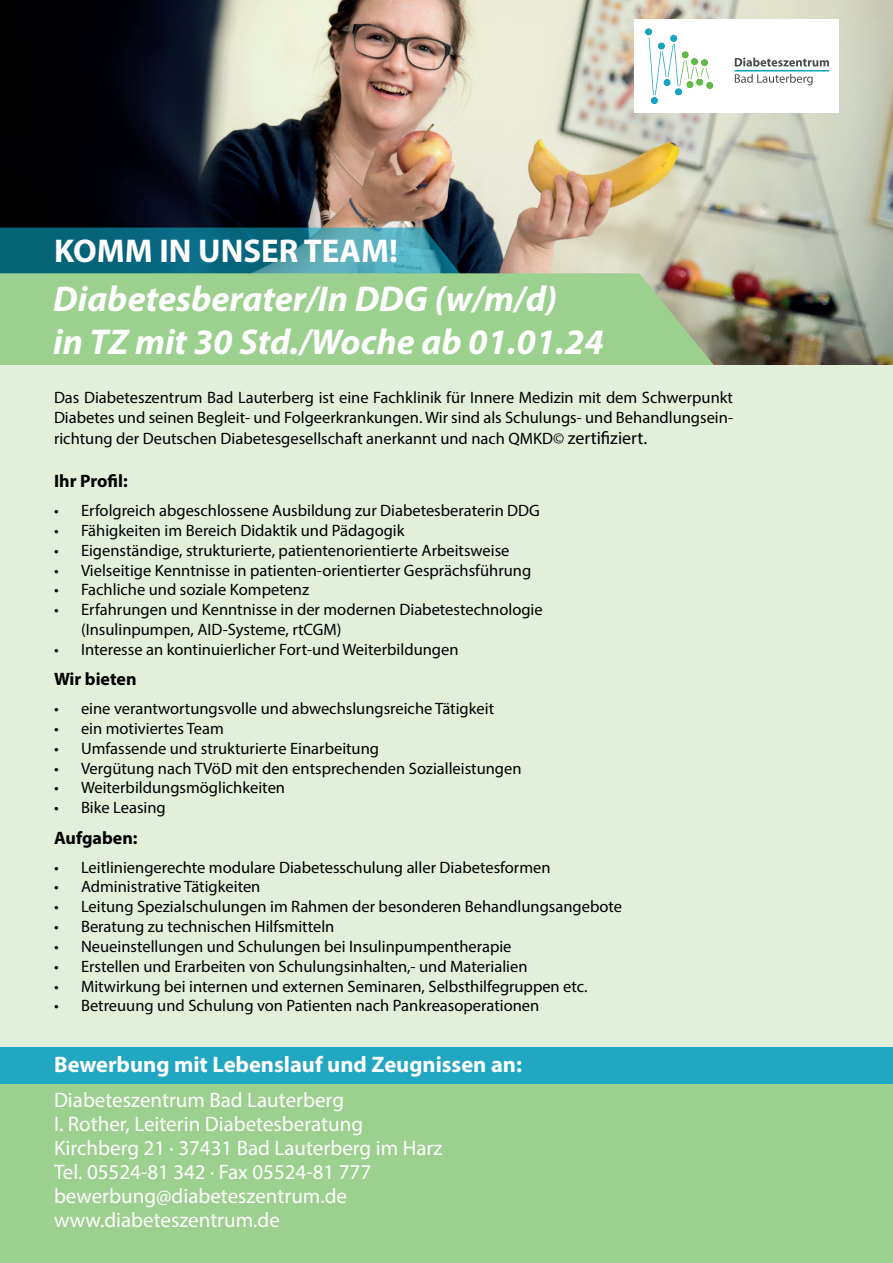
<style>
.page{position:relative;width:893px;height:1263px;background:#fff}
.page>*{position:absolute;margin:0;border:0;box-sizing:border-box;transform-origin:0 0}
.t1{font:italic 700 36px/43.2px "Myriad Pro";color:#fff}
.t2{font:700 33px "Myriad Pro";color:#fff}
.t3{font:700 22.5px "Myriad Pro";color:#fff}
.t4{font:21px/24px "Myriad Pro";color:#fff}
.t5{font:700 18px "Myriad Pro";color:#000001}
.t6{font:16.5px/19.8px "Myriad Pro";color:#000001}
.s1{font-size:18px}
</style>
<div class="page">
<img style="left:0;top:0;width:893px;height:366px">
<svg style="left:0;top:228px;width:476px;height:45px;background:#1f7589"></svg>
<svg style="left:0;top:273px;width:719px;height:93px;background:#9dcc8d"></svg>
<div style="left:0;top:366px;width:893px;height:897px;background:#e1efdb"></div>
<div style="left:0;top:1081px;width:893px;height:182px;background:#9cd08e"></div>
<div style="left:0;top:1047px;width:893px;height:36px;background:#22a7c3"></div>
<div style="left:634px;top:19px;width:205px;height:94px;background:#fff"></div>
<svg style="left:735px;top:58px;width:94px;height:27px"></svg>
<svg style="left:645px;top:28px;width:69px;height:77px"></svg>
<h2 class="t2" style="left:54px;top:230px;width:345px">KOMM IN UNSER TEAM!</h2>
<h1 class="t1" style="left:53px;top:276px;width:552px">Diabetesberater/In DDG (w/m/d)<br>in TZ mit 30 Std./Woche ab 01.01.24</h1>
<p class="t6" style="left:54px;top:387px;width:681px">Das Diabeteszentrum Bad Lauterberg ist eine Fachklinik für Innere Medizin mit dem Schwerpunkt<br>Diabetes und seinen Begleit- und Folgeerkrankungen. Wir sind als Schulungs- und Behandlungsein-</p>
<p class="t6" style="left:54px;top:429px;width:595px">richtung der Deutschen Diabetesgesellschaft anerkannt und nach QMKD© <span class="s1">zertifiziert.</span></p>
<p class="t5" style="left:54px;top:470px;width:75px">Ihr Profil:</p>
<p class="t6" style="left:54px;top:500px;width:487px">• Erfolgreich abgeschlossene Ausbildung zur Diabetesberaterin DDG</p>
<p class="t6" style="left:54px;top:520px;width:352px">• Fähigkeiten im Bereich Didaktik und Pädagogik</p>
<p class="t6" style="left:54px;top:540px;width:457px">• Eigenständige, strukturierte, patientenorientierte Arbeitsweise</p>
<p class="t6" style="left:54px;top:560px;width:479px">• Vielseitige Kenntnisse in patienten-orientierter Gesprächsführung</p>
<p class="t6" style="left:54px;top:580px;width:257px">• Fachliche und soziale Kompetenz</p>
<p class="t6" style="left:81px;top:599px;width:463px;text-indent:-27px">• Erfahrungen und Kenntnisse in der modernen Diabetestechnologie (Insulinpumpen, AID-Systeme, rtCGM)</p>
<p class="t6" style="left:54px;top:639px;width:406px">• Interesse an kontinuierlicher Fort-und Weiterbildungen</p>
<p class="t5" style="left:54px;top:668px;width:84px">Wir bieten</p>
<p class="t6" style="left:54px;top:698px;width:442px">• eine verantwortungsvolle und abwechslungsreiche Tätigkeit</p>
<p class="t6" style="left:54px;top:718px;width:171px">• ein motiviertes Team</p>
<p class="t6" style="left:54px;top:738px;width:327px">• Umfassende und strukturierte Einarbeitung</p>
<p class="t6" style="left:54px;top:758px;width:469px">• Vergütung nach TVöD mit den entsprechenden Sozialleistungen</p>
<p class="t6" style="left:54px;top:778px;width:233px">• Weiterbildungsmöglichkeiten</p>
<p class="t6" style="left:54px;top:797px;width:113px">• Bike Leasing</p>
<p class="t5" style="left:54px;top:826px;width:85px">Aufgaben:</p>
<p class="t6" style="left:54px;top:857px;width:498px">• Leitliniengerechte modulare Diabetesschulung aller Diabetesformen</p>
<p class="t6" style="left:54px;top:877px;width:208px">• Administrative Tätigkeiten</p>
<p class="t6" style="left:54px;top:896px;width:570px">• Leitung Spezialschulungen im Rahmen der besonderen Behandlungsangebote</p>
<p class="t6" style="left:54px;top:916px;width:282px">• Beratung zu technischen Hilfsmitteln</p>
<p class="t6" style="left:54px;top:936px;width:459px">• Neueinstellungen und Schulungen bei Insulinpumpentherapie</p>
<p class="t6" style="left:54px;top:956px;width:475px">• Erstellen und Erarbeiten von Schulungsinhalten,- und Materialien</p>
<p class="t6" style="left:54px;top:976px;width:535px">• Mitwirkung bei internen und externen Seminaren, Selbsthilfegruppen etc.</p>
<p class="t6" style="left:54px;top:995px;width:487px">• Betreuung und Schulung von Patienten nach Pankreasoperationen</p>
<h3 class="t3" style="left:54px;top:1050px;width:469px">Bewerbung mit Lebenslauf und Zeugnissen an:</h3>
<p class="t4" style="left:54px;top:1087px;width:390px">Diabeteszentrum Bad Lauterberg<br>I. Rother, Leiterin Diabetesberatung Kirchberg 21 ∙ 37431 Bad Lauterberg im Harz Tel. 05524-81 342 ∙ Fax 05524-81 777 bewerbung@diabeteszentrum.de www.diabeteszentrum.de</p>
</div>
